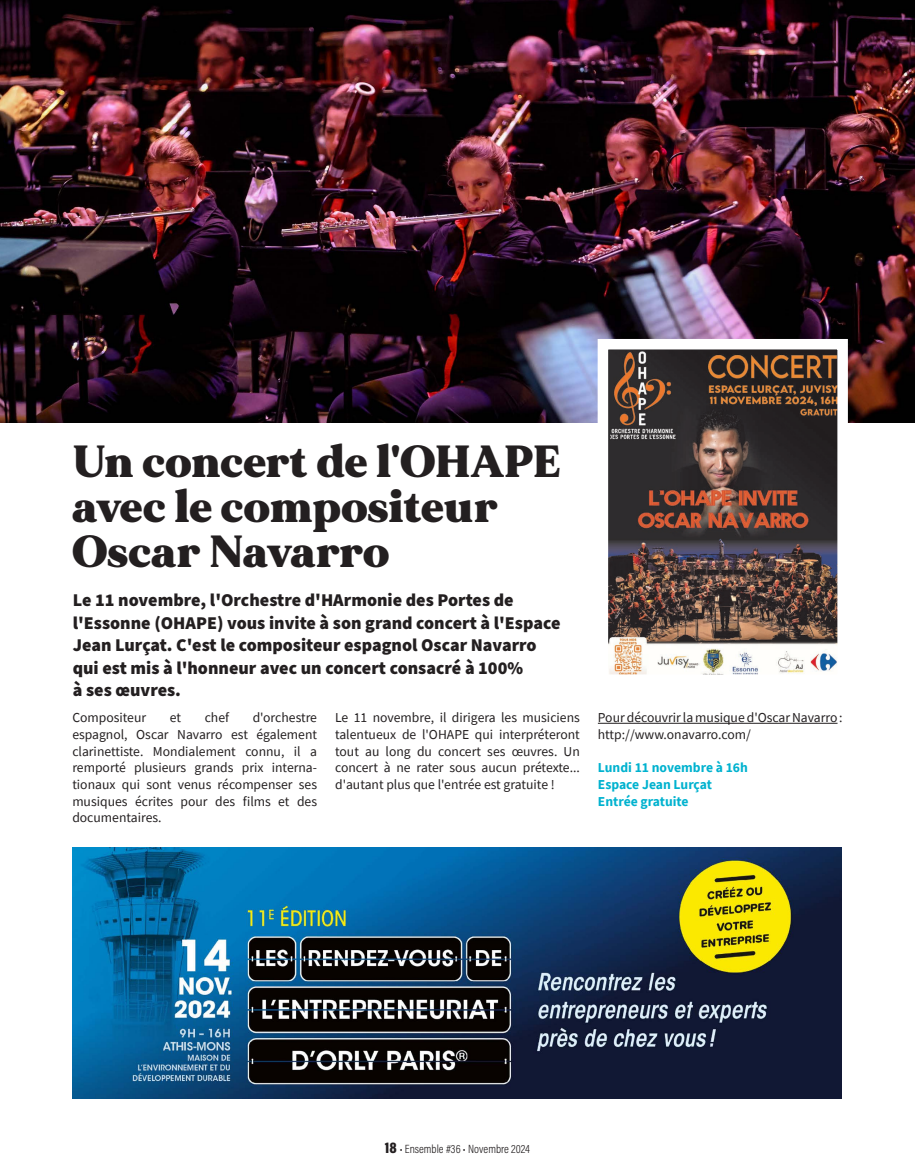
<style>
.page{position:relative;width:915px;height:1170px;background:#fff}
.page>*{position:absolute;margin:0;border:0;box-sizing:border-box;transform-origin:0 0}
.t1{font:900 45px "MADE Mirage";letter-spacing:.01em;color:#231f20}
.t2{font:900 18px/22.5px "Source Sans Pro";color:#231f20}
.t3{font:13.65px/16.6px "Source Sans Pro";color:#231f20;text-align:justify}
.t4{font:700 13.65px "Source Sans Pro";color:#00b2cf}
.t5{font:12px "Acumin Variable Concept";color:#231f20}
.s1{font-size:15.75px}
</style>
<div class="page">
<hr style="left:597px;top:723px;width:240px;height:1px;background:#231f20">
<img style="left:0;top:0;width:914px;height:422px">
<img style="left:608px;top:350px;width:228px;height:324px">
<img style="left:73px;top:847px;width:768px;height:251px">
<p class="t1" style="left:72px;top:430px;width:490px">Un concert de l'OHAPE</p>
<p class="t1" style="left:72px;top:475px;width:427px">avec le compositeur</p>
<p class="t1" style="left:72px;top:520px;width:318px">Oscar Navarro</p>
<p class="t2" style="left:73px;top:589px;width:489px">Le 11 novembre, l'Orchestre d'HArmonie des Portes de l'Essonne (OHAPE) vous invite à son grand concert à l'Espace<br>Jean Lurçat. C'est le compositeur espagnol Oscar Navarro</p>
<p class="t2" style="left:73px;top:656px;width:451px">qui est mis à l'honneur avec un concert consacré à 100%</p>
<p class="t2" style="left:73px;top:679px;width:110px">à ses œuvres.</p>
<p class="t3" style="left:72px;top:709px;width:75px">Compositeur</p>
<p class="t3" style="left:170px;top:709px;width:13px">et</p>
<p class="t3" style="left:205px;top:709px;width:26px">chef</p>
<p class="t3" style="left:72px;top:709px;width:246px;text-indent:180px">d'orchestre espagnol, Oscar Navarro est également clarinettiste. Mondialement connu, il a remporté plusieurs grands prix interna&shy;tionaux qui sont venus récompenser ses musiques écrites pour des films et des documentaires.</p>
<p class="t3" style="left:335px;top:709px;width:246px">Le 11 novembre, il dirigera les musiciens talentueux de l'OHAPE qui interpréteront tout au long du concert ses œuvres. Un concert à ne rater sous aucun prétexte... d'autant plus que l'entrée est gratuite !</p>
<p class="t3" style="left:597px;top:709px;width:246px">Pour découvrir la musique d'Oscar Navarro: http://www.onavarro.com/</p>
<p class="t4" style="left:597px;top:758px;width:151px">Lundi 11 novembre à 16h</p>
<p class="t4" style="left:597px;top:775px;width:116px">Espace Jean Lurçat</p>
<p class="t4" style="left:597px;top:791px;width:92px">Entrée gratuite</p>
<p class="t5" style="left:385px;top:1140px;width:147px"><span class="s1">18</span> • Ensemble #36 • Novembre 2024</p>
</div>
